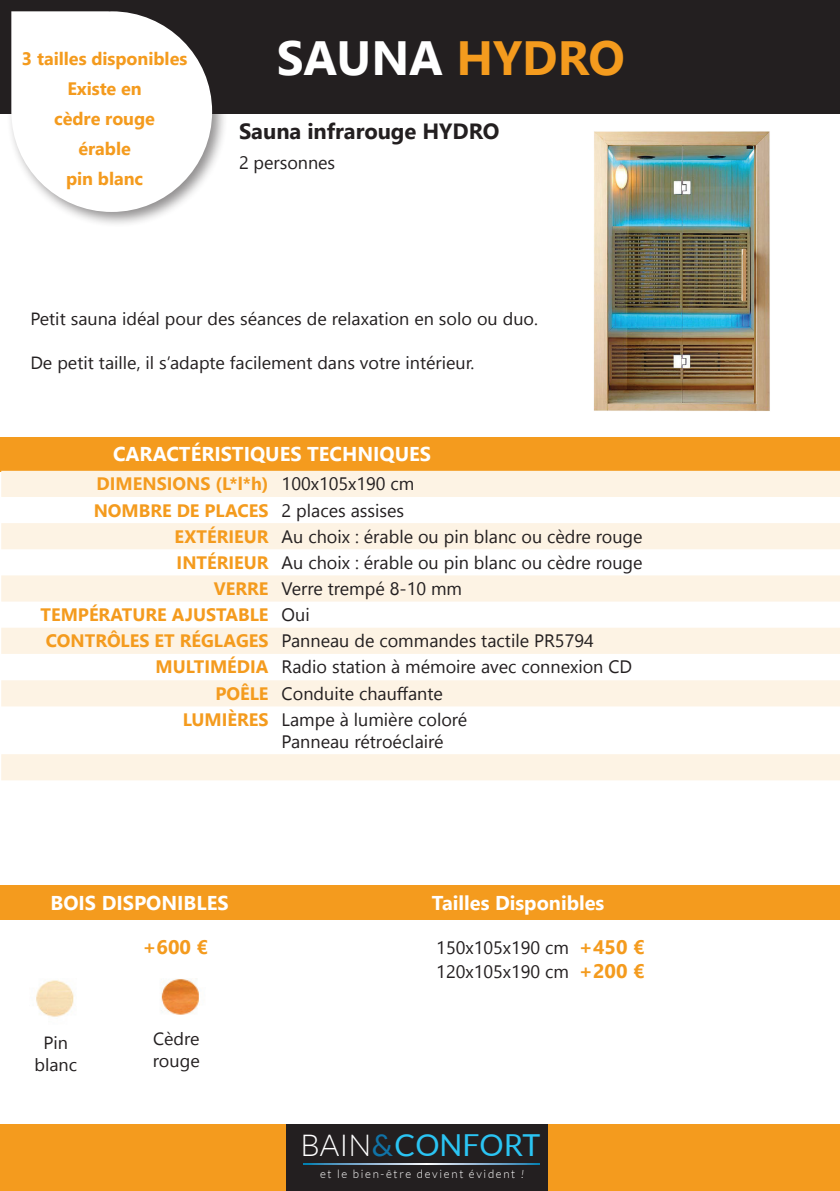
<style>
.page{position:relative;width:840px;height:1191px;background:#fff}
.page>*{position:absolute;margin:0;border:0;box-sizing:border-box;transform-origin:0 0}
.t1{font:700 48px "Segoe UI";color:#fff}
.t2{font:30.2px "Lato";color:#2bc4f3}
.t3{font:700 22px "Segoe UI";letter-spacing:-.005em;color:#231f20}
.t4{font:700 20px "Segoe UI";color:#fff}
.t5{font:700 19.6px "Segoe UI";color:#f49b1e}
.t6{font:18px/24px "Segoe UI";color:#231f20}
.t7{font:700 18px/30px "Segoe UI";letter-spacing:-.005em;color:#f49b1e;text-align:center}
.t8{font:17.6px/21.6px "Segoe UI";color:#231f20}
.t9{font:300 11.4px "Lato";letter-spacing:.145em;color:#fff}
.s1{color:#f49b1e}
.s2{font-weight:400;color:#231f20}
.s3{font-weight:700;color:#f49b1e}
.s4{font-weight:700;font-size:19.6px;color:#f49b1e}
.s5{font-weight:300;color:#fff}
.s6{color:#1073a7}
.s7{font-style:italic}
</style>
<div class="page">
<div style="left:0;top:437px;width:839px;height:34px;background:#f49b1e"></div>
<svg style="left:1px;top:471px;width:838px;height:309px;fill:#fdf6ec"></svg>
<div style="left:0;top:0;width:839px;height:113px;background:#231f20"></div>
<div style="left:6px;top:6px;width:222px;height:222px;background:#231f20;opacity:.5"></div>
<svg style="left:11px;top:11px;width:201px;height:201px;fill:#fff"></svg>
<img style="left:594px;top:131px;width:176px;height:280px">
<div style="left:0;top:885px;width:839px;height:34px;background:#f49b1e"></div>
<img style="left:36px;top:980px;width:38px;height:37px">
<div style="left:0;top:1124px;width:839px;height:67px;background:#f49b1e"></div>
<div style="left:286px;top:1124px;width:261px;height:67px;background:#231f20"></div>
<svg style="left:303px;top:1163px;width:236px;height:1px"></svg>
<img style="left:161px;top:979px;width:39px;height:36px">
<p class="t7" style="left:22px;top:43px;width:167px">3 tailles disponibles<br>Existe en<br>cèdre rouge<br>érable<br>pin blanc</p>
<h1 class="t1" style="left:276px;top:19px;width:350px">SAUNA <span class="s1">HYDRO</span></h1>
<p class="t3" style="left:239px;top:114px;width:262px">Sauna infrarouge HYDRO</p>
<p class="t6" style="left:239px;top:151px;width:98px">2 personnes</p>
<p class="t8" style="left:30px;top:308px;width:509px">Petit sauna idéal pour des séances de relaxation en solo ou duo.</p>
<p class="t8" style="left:30px;top:351px;width:445px">De petit taille, il s’adapte facilement dans votre intérieur.</p>
<p class="t4" style="left:113px;top:438px;width:319px">CARACTÉRISTIQUES TECHNIQUES</p>
<p class="t7" style="left:97px;top:469px;width:319px">DIMENSIONS (L*l*h) <span class="s2">100x105x190 cm</span></p>
<p class="t7" style="left:94px;top:495px;width:312px">NOMBRE DE PLACES <span class="s2">2 places assises</span></p>
<p class="t6" style="left:174px;top:524px;width:469px"><span class="s3">EXTÉRIEUR</span> Au choix : érable ou pin blanc ou cèdre rouge</p>
<p class="t6" style="left:176px;top:550px;width:467px"><span class="s3">INTÉRIEUR</span> Au choix : érable ou pin blanc ou cèdre rouge</p>
<p class="t6" style="left:214px;top:576px;width:249px"><span class="s3">VERRE</span> Verre trempé 8-10 mm</p>
<p class="t7" style="left:41px;top:599px;width:270px">TEMPÉRATURE AJUSTABLE <span class="s2">Oui</span></p>
<p class="t6" style="left:46px;top:628px;width:549px"><span class="s3">CONTRÔLES ET RÉGLAGES</span> Panneau de commandes tactile PR5794</p>
<p class="t6" style="left:155px;top:654px;width:478px"><span class="s3">MULTIMÉDIA</span> Radio station à mémoire avec connexion CD</p>
<p class="t6" style="left:215px;top:681px;width:229px"><span class="s3">POÊLE</span> Conduite chauffante</p>
<p class="t6" style="left:182px;top:707px;width:286px"><span class="s3">LUMIÈRES</span> Lampe à lumière coloré</p>
<p class="t6" style="left:281px;top:729px;width:163px">Panneau rétroéclairé</p>
<p class="t4" style="left:51px;top:886px;width:179px">BOIS DISPONIBLES</p>
<p class="t4" style="left:431px;top:886px;width:174px">Tailles Disponibles</p>
<p class="t8" style="left:34px;top:1032px;width:44px;text-align:center">Pin blanc</p>
<p class="t5" style="left:142px;top:931px;width:67px">+600 €</p>
<p class="t8" style="left:153px;top:1027px;width:48px">Cèdre rouge</p>
<p class="t6" style="left:436px;top:935px;width:210px">150x105x190 cm <span class="s4">+450 €<br></span>120x105x190 cm <span class="s4">+200 €</span></p>
<h2 class="t2" style="left:300px;top:1128px;width:241px"><span class="s5">BAIN</span><span class="s6">&amp;</span>CONFORT</h2>
<p class="t9" style="left:320px;top:1168px;width:206px">et le bien-être devient évident <span class="s7">!</span></p>
</div>
